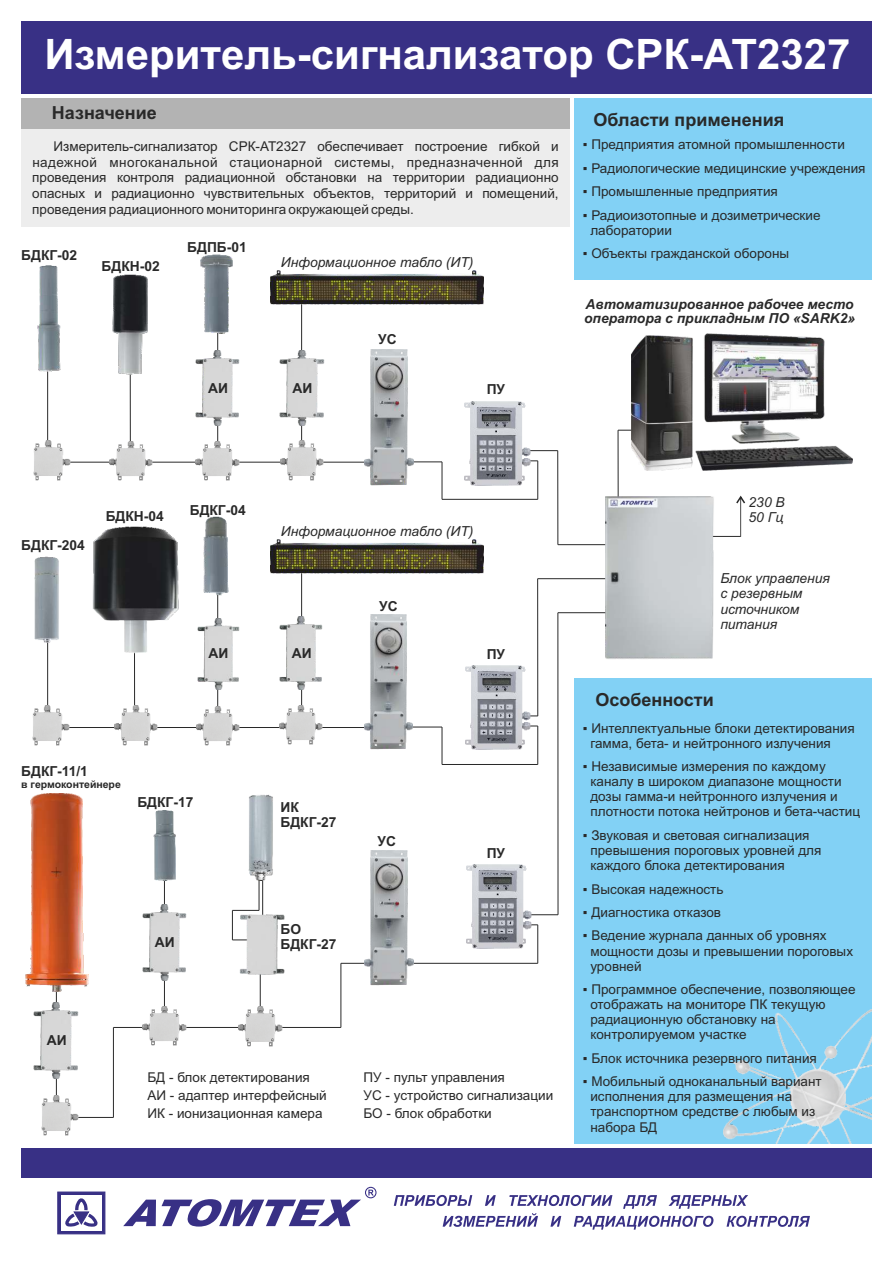
<style>
.page{position:relative;width:893px;height:1263px;background:#fff}
.page>*{position:absolute;margin:0;border:0;box-sizing:border-box;transform-origin:0 0}
.t1{font:700 42px "Arial";color:#fff}
.t2{font:700 18px "Arial";color:#292929}
.t3{font:700 13.8px/15.5px "Arial";color:#292929}
.t4{font:italic 13.8px/15.5px "Arial";color:#292929}
.t5{font:italic 700 13.8px/14px "Arial";color:#292929}
.t6{font:13.5px/15.1px "Arial";color:#292929}
.t7{font:700 10.5px "Arial";color:#292929}
</style>
<div class="page">
<hr style="left:675px;top:536px;width:66px;height:1px;background:#292929">
<hr style="left:558px;top:612px;width:51px;height:1px;background:#292929">
<hr style="left:558px;top:544px;width:51px;height:1px;background:#292929">
<hr style="left:618px;top:430px;width:1px;height:85px;background:#292929">
<div style="left:574px;top:98px;width:298px;height:181px;background:#82d1f5"></div>
<div style="left:21px;top:128px;width:549px;height:99px;background:#ededed"></div>
<div style="left:21px;top:98px;width:549px;height:30px;background:#b3b3b3"></div>
<hr style="left:56px;top:967px;width:1px;height:154px;background:#292929">
<hr style="left:67px;top:1117px;width:46px;height:1px;background:#292929">
<hr style="left:527px;top:450px;width:31px;height:1px;background:#292929">
<hr style="left:618px;top:430px;width:60px;height:1px;background:#292929">
<div style="left:21px;top:21px;width:851px;height:73px;background:#383085"></div>
<div style="left:21px;top:1148px;width:851px;height:30px;background:#383085"></div>
<div style="left:365px;top:1187px;width:11px;height:11px;border:1px solid #383085;border-radius:50%"></div>
<svg style="left:394px;top:1195px;width:416px;height:34px"></svg>
<svg style="left:57px;top:1192px;width:48px;height:42px"></svg>
<svg style="left:123px;top:1186px;width:251px;height:41px"></svg>
<div style="left:574px;top:679px;width:298px;height:465px;background:#82d1f5"></div>
<img style="left:723px;top:1010px;width:149px;height:134px">
<hr style="left:113px;top:1027px;width:228px;height:1px;background:#292929">
<hr style="left:259px;top:874px;width:1px;height:36px;background:#292929">
<hr style="left:232px;top:910px;width:1px;height:30px;background:#292929">
<hr style="left:262px;top:874px;width:1px;height:63px;background:#292929">
<hr style="left:537px;top:726px;width:1px;height:38px;background:#292929">
<hr style="left:442px;top:764px;width:96px;height:1px;background:#292929">
<hr style="left:407px;top:727px;width:35px;height:1px;background:#292929">
<hr style="left:442px;top:727px;width:1px;height:37px;background:#292929">
<hr style="left:557px;top:451px;width:1px;height:94px;background:#292929">
<hr style="left:538px;top:578px;width:71px;height:1px;background:#292929">
<hr style="left:134px;top:639px;width:1px;height:68px;background:#292929">
<hr style="left:217px;top:327px;width:1px;height:116px;background:#292929">
<hr style="left:301px;top:301px;width:1px;height:143px;background:#292929">
<hr style="left:130px;top:365px;width:1px;height:77px;background:#292929">
<hr style="left:47px;top:371px;width:1px;height:72px;background:#292929">
<hr style="left:217px;top:592px;width:1px;height:116px;background:#292929">
<hr style="left:301px;top:566px;width:1px;height:143px;background:#292929">
<hr style="left:67px;top:727px;width:298px;height:1px;background:#292929">
<hr style="left:67px;top:462px;width:298px;height:1px;background:#292929">
<img style="left:92px;top:526px;width:87px;height:128px">
<img style="left:113px;top:274px;width:35px;height:102px">
<img style="left:201px;top:254px;width:31px;height:80px">
<img style="left:203px;top:516px;width:26px;height:82px">
<hr style="left:47px;top:641px;width:1px;height:67px;background:#292929">
<img style="left:631px;top:334px;width:221px;height:137px">
<img style="left:37px;top:265px;width:24px;height:110px">
<hr style="left:537px;top:579px;width:1px;height:137px;background:#292929">
<hr style="left:537px;top:461px;width:1px;height:38px;background:#292929">
<hr style="left:442px;top:499px;width:96px;height:1px;background:#292929">
<hr style="left:409px;top:461px;width:33px;height:1px;background:#292929">
<hr style="left:442px;top:462px;width:1px;height:37px;background:#292929">
<img style="left:270px;top:270px;width:213px;height:36px">
<img style="left:270px;top:539px;width:213px;height:36px">
<hr style="left:164px;top:869px;width:1px;height:139px;background:#292929">
<hr style="left:260px;top:957px;width:1px;height:51px;background:#292929">
<img style="left:153px;top:811px;width:23px;height:69px">
<hr style="left:526px;top:914px;width:32px;height:1px;background:#292929">
<hr style="left:537px;top:925px;width:1px;height:38px;background:#292929">
<hr style="left:341px;top:963px;width:197px;height:1px;background:#292929">
<hr style="left:557px;top:613px;width:1px;height:302px;background:#292929">
<hr style="left:340px;top:963px;width:1px;height:64px;background:#292929">
<hr style="left:113px;top:1027px;width:1px;height:90px;background:#292929">
<img style="left:25px;top:793px;width:63px;height:198px">
<img style="left:33px;top:440px;width:37px;height:41px">
<img style="left:109px;top:441px;width:44px;height:40px">
<img style="left:196px;top:441px;width:43px;height:40px">
<img style="left:280px;top:441px;width:44px;height:39px">
<img style="left:195px;top:350px;width:45px;height:76px">
<img style="left:280px;top:351px;width:44px;height:75px">
<img style="left:365px;top:350px;width:49px;height:136px">
<img style="left:465px;top:401px;width:65px;height:84px">
<img style="left:592px;top:497px;width:132px;height:162px">
<img style="left:32px;top:705px;width:37px;height:40px">
<img style="left:114px;top:706px;width:44px;height:39px">
<img style="left:196px;top:706px;width:44px;height:39px">
<img style="left:279px;top:705px;width:44px;height:40px">
<img style="left:197px;top:618px;width:42px;height:72px">
<img style="left:280px;top:616px;width:43px;height:74px">
<img style="left:364px;top:615px;width:49px;height:135px">
<img style="left:465px;top:666px;width:65px;height:84px">
<img style="left:466px;top:864px;width:65px;height:84px">
<img style="left:364px;top:851px;width:49px;height:135px">
<img style="left:143px;top:1006px;width:43px;height:40px">
<img style="left:239px;top:1007px;width:43px;height:39px">
<img style="left:41px;top:1095px;width:37px;height:40px">
<img style="left:34px;top:1003px;width:44px;height:76px">
<img style="left:142px;top:905px;width:45px;height:76px">
<img style="left:239px;top:906px;width:45px;height:76px">
<img style="left:34px;top:556px;width:25px;height:88px">
<svg style="left:736px;top:496px;width:9px;height:41px"></svg>
<img style="left:248px;top:794px;width:25px;height:86px">
<h1 class="t1" style="left:45px;top:39px;width:807px">Измеритель-сигнализатор СРК-АТ2327</h1>
<h2 class="t2" style="left:52px;top:106px;width:107px">Назначение</h2>
<p class="t6" style="left:32px;top:139px;width:528px;line-height:15.9px;text-align:justify;text-indent:21px">Измеритель-сигнализатор СРК-АТ2327 обеспечивает построение гибкой и надежной многоканальной стационарной системы, предназначенной для проведения контроля радиационной обстановки на территории радиационно опасных и радиационно чувствительных объектов, территорий и помещений, проведения радиационного мониторинга окружающей среды.</p>
<p class="t3" style="left:21px;top:248px;width:57px">БДКГ-02</p>
<p class="t3" style="left:102px;top:260px;width:60px">БДКН-02</p>
<p class="t3" style="left:187px;top:241px;width:61px">БДПБ-01</p>
<p class="t4" style="left:281px;top:256px;width:194px">Информационное табло (ИТ)</p>
<p class="t3" style="left:208px;top:382px;width:21px">АИ</p>
<p class="t3" style="left:293px;top:382px;width:21px">АИ</p>
<p class="t3" style="left:378px;top:333px;width:20px">УС</p>
<p class="t3" style="left:487px;top:383px;width:20px">ПУ</p>
<h2 class="t2" style="left:594px;top:113px;width:192px">Области применения</h2>
<p class="t6" style="left:583px;top:138px;width:264px">▪ Предприятия атомной промышленности</p>
<p class="t6" style="left:583px;top:162px;width:284px">▪ Радиологические медицинские учреждения</p>
<p class="t6" style="left:583px;top:185px;width:196px">▪ Промышленные предприятия</p>
<p class="t6" style="left:590px;top:209px;width:232px;text-indent:-8px">▪ Радиоизотопные и дозиметрические лаборатории</p>
<p class="t6" style="left:583px;top:247px;width:208px">▪ Объекты гражданской обороны</p>
<p class="t5" style="left:584px;top:298px;width:272px">Автоматизированное рабочее место оператора с прикладным ПО «SARK2»</p>
<p class="t3" style="left:21px;top:539px;width:65px">БДКГ-204</p>
<p class="t3" style="left:106px;top:510px;width:60px">БДКН-04</p>
<p class="t3" style="left:190px;top:503px;width:57px">БДКГ-04</p>
<p class="t4" style="left:281px;top:524px;width:194px">Информационное табло (ИТ)</p>
<p class="t3" style="left:209px;top:646px;width:21px">АИ</p>
<p class="t3" style="left:292px;top:646px;width:21px">АИ</p>
<p class="t3" style="left:379px;top:599px;width:20px">УС</p>
<p class="t3" style="left:487px;top:648px;width:20px">ПУ</p>
<p class="t3" style="left:21px;top:764px;width:68px">БДКГ-11/1</p>
<p class="t7" style="left:21px;top:781px;width:101px">в гермоконтейнере</p>
<p class="t3" style="left:137px;top:796px;width:57px">БДКГ-17</p>
<p class="t3" style="left:281px;top:801px;width:57px">ИК<br>БДКГ-27</p>
<p class="t3" style="left:47px;top:1034px;width:21px">АИ</p>
<p class="t3" style="left:155px;top:936px;width:21px">АИ</p>
<p class="t3" style="left:281px;top:923px;width:57px">БО<br>БДКГ-27</p>
<p class="t3" style="left:377px;top:834px;width:20px">УС</p>
<p class="t3" style="left:487px;top:847px;width:20px">ПУ</p>
<p class="t6" style="left:147px;top:1071px;width:164px">БД - блок детектирования</p>
<p class="t6" style="left:363px;top:1071px;width:143px">ПУ - пульт управления</p>
<p class="t6" style="left:147px;top:1089px;width:181px">АИ - адаптер интерфейсный</p>
<p class="t6" style="left:363px;top:1089px;width:191px">УС - устройство сигнализации</p>
<p class="t6" style="left:147px;top:1107px;width:177px">ИК - ионизационная камера</p>
<p class="t6" style="left:363px;top:1107px;width:130px">БО - блок обработки</p>
<p class="t4" style="left:749px;top:495px;width:38px">230 В<br>50 Гц</p>
<p class="t4" style="left:720px;top:571px;width:111px">Блок управления с резервным источником питания</p>
<h2 class="t2" style="left:595px;top:693px;width:120px">Особенности</h2>
<p class="t6" style="left:590px;top:721px;width:266px;text-indent:-8px">▪ Интеллектуальные блоки детектирования гамма, бета- и нейтронного излучения</p>
<p class="t6" style="left:590px;top:760px;width:271px;text-indent:-8px">▪ Независимые измерения по каждому каналу в широком диапазоне мощности дозы гамма-и нейтронного излучения и плотности потока нейтронов и бета-частиц</p>
<p class="t6" style="left:590px;top:829px;width:233px;text-indent:-8px">▪ Звуковая и световая сигнализация превышения пороговых уровней для каждого блока детектирования</p>
<p class="t6" style="left:583px;top:882px;width:142px">▪ Высокая надежность</p>
<p class="t6" style="left:583px;top:906px;width:140px">▪ Диагностика отказов</p>
<p class="t6" style="left:590px;top:929px;width:264px;text-indent:-8px">▪ Ведение журнала данных об уровнях мощности дозы и превышении пороговых уровней</p>
<p class="t6" style="left:590px;top:983px;width:267px;text-indent:-8px">▪ Программное обеспечение, позволяющее отображать на мониторе ПК текущую радиационную обстановку на контролируемом участке</p>
<p class="t6" style="left:583px;top:1052px;width:235px">▪ Блок источника резервного питания</p>
<p class="t6" style="left:590px;top:1075px;width:233px;text-indent:-8px">▪ Мобильный одноканальный вариант исполнения для размещения на транспортном средстве с любым из набора БД</p>
</div>
